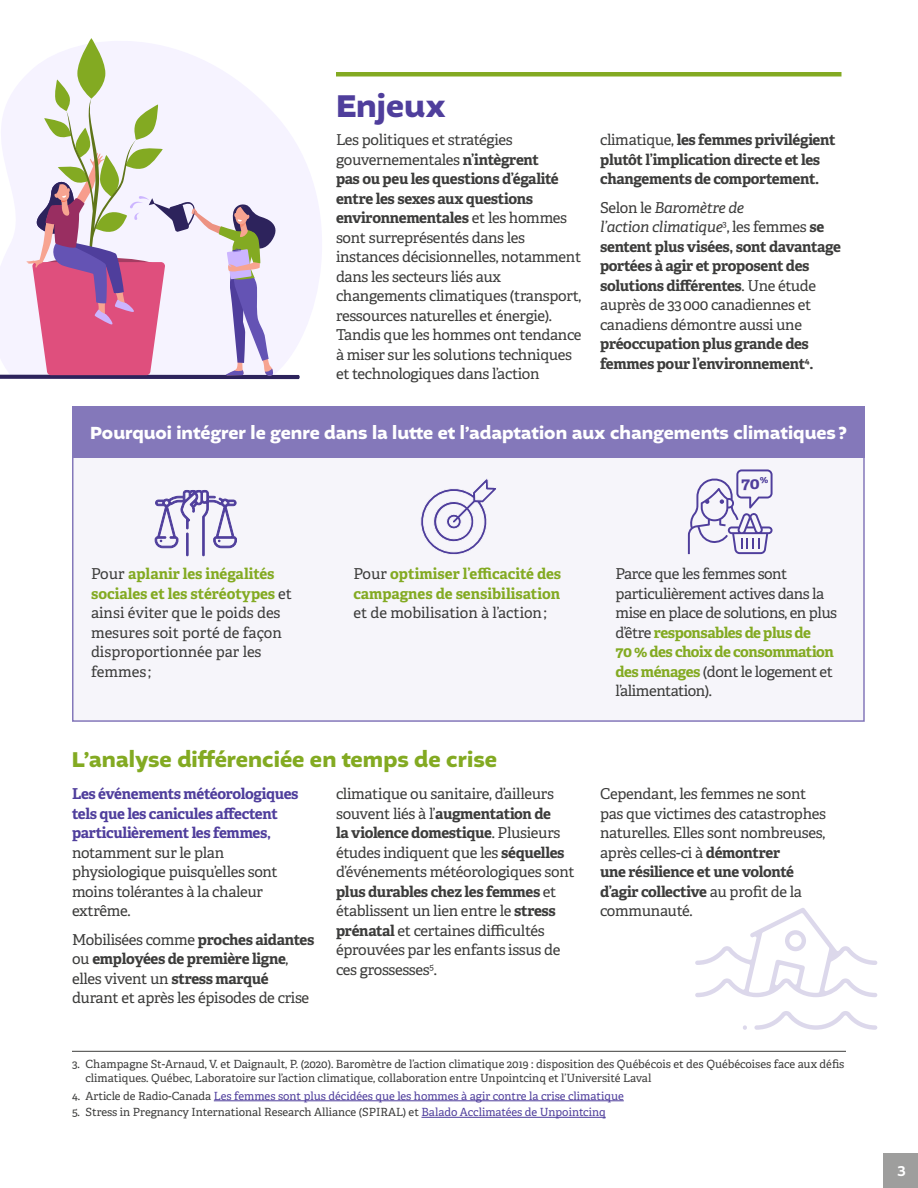
<style>
.page{position:relative;width:918px;height:1188px;background:#fff}
.page>*{position:absolute;margin:0;border:0;box-sizing:border-box;transform-origin:0 0}
.t1{font:700 33px "Altivo";color:#4f3e9c}
.t2{font:700 22.5px "Altivo";color:#83aa22}
.t3{font:700 18.45px "Altivo";color:#fff}
.t4{font:700 16.65px "Adelle PE";color:#4f3e9c}
.t5{font:15px/19.5px "Adelle PE";letter-spacing:-.02em;color:#3c3c3b}
.t6{font:700 15px/19.5px "Adelle PE";letter-spacing:-.025em;color:#3c3c3b}
.t7{font:15px/19.5px "Adelle PE";color:#3c3c3b}
.t8{font:700 15px/19.5px "Adelle PE";letter-spacing:-.025em;color:#4f3e9c}
.t9{font:700 15px/19.5px "Adelle PE";color:#83aa22}
.t10{font:500 15px "Altivo";color:#fff}
.t11{font:11.25px/13.5px "Adelle PE";color:#3c3c3b}
.t12{font:11.25px "Adelle PE";color:#4f3e9c}
.s1{font-weight:700}
.s2{font-weight:400}
.s3{font-weight:400;font-style:italic}
.s4{font-weight:700;color:#83aa22}
.s5{font-weight:400;color:#3c3c3b}
.s6{color:#3c3c3b}
.s7{color:#4f3e9c}
</style>
<div class="page">
<svg style="left:743px;top:1011px;width:135px;height:19px"></svg>
<svg style="left:695px;top:908px;width:183px;height:89px"></svg>
<div style="left:884px;top:1154px;width:34px;height:34px;background:#9e9e9d"></div>
<div style="left:72px;top:406px;width:793px;height:316px;background:#f6f5fa;border:2px solid #8478ba"></div>
<div style="left:72px;top:406px;width:793px;height:52px;background:#8478ba"></div>
<hr style="left:72px;top:1051px;width:774px;height:1px;background:#3c3c3b">
<hr style="left:214px;top:1101px;width:410px;height:1px;background:#4f3e9c">
<hr style="left:421px;top:1117px;width:185px;height:1px;background:#4f3e9c">
<hr style="left:336px;top:72px;width:506px;height:4px;background:#83aa22">
<svg style="left:300px;top:76px;width:51px;height:263px"></svg>
<svg style="left:0;top:38px;width:300px;height:341px"></svg>
<svg style="left:420px;top:478px;width:76px;height:77px"></svg>
<svg style="left:688px;top:469px;width:85px;height:85px"></svg>
<svg style="left:155px;top:490px;width:82px;height:66px"></svg>
<h1 class="t1" style="left:336px;top:84px;width:111px">Enjeux</h1>
<p class="t5" style="left:336px;top:129px;width:247px">Les politiques et stratégies gouvernementales <span class="s1">n’intègrent<br>pas ou peu les questions d’égalité entre les sexes aux questions environnementales</span> et les hommes sont surreprésentés dans les instances décisionnelles, notamment dans les secteurs liés aux changements climatiques (transport, ressources naturelles et énergie).<br>Tandis que les hommes ont tendance à miser sur les solutions techniques et technologiques dans l’action</p>
<p class="t6" style="left:600px;top:129px;width:237px"><span class="s2">climatique,</span> les femmes privilégient plutôt l’implication directe et les changements de comportement.</p>
<p class="t6" style="left:600px;top:197px;width:243px"><span class="s2">Selon le</span> <span class="s3">Baromètre de<br>l’action climatique</span><sup>3</sup><span class="s2">, les femmes</span> se sentent plus visées, sont davantage portées à agir et proposent des solutions différentes<span class="s2">. Une étude auprès de 33 000 canadiennes et canadiens démontre aussi une</span></p>
<p class="t6" style="left:600px;top:333px;width:215px">préoccupation plus grande des femmes pour l’environnement<sup>4</sup>.</p>
<p class="t3" style="left:90px;top:421px;width:758px">Pourquoi intégrer le genre dans la lutte et l’adaptation aux changements climatiques?</p>
<p class="t7" style="left:91px;top:564px;width:203px">Pour <span class="s4">aplanir les inégalités sociales et les stéréotypes</span> et ainsi éviter que le poids des mesures soit porté de façon disproportionnée par les femmes ;</p>
<p class="t9" style="left:353px;top:564px;width:209px"><span class="s5">Pour</span> optimiser l’efficacité des campagnes de sensibilisation</p>
<p class="t7" style="left:353px;top:603px;width:195px">et de mobilisation à l’action ;</p>
<p class="t4" style="left:741px;top:471px;width:29px">70<sup>%</sup></p>
<p class="t5" style="left:616px;top:564px;width:223px">Parce que les femmes sont particulièrement actives dans la mise en place de solutions, en plus d’être <span class="s4">responsables de plus de<br>70 % des choix de consommation des ménages</span> (dont le logement et l’alimentation).</p>
<h2 class="t2" style="left:72px;top:744px;width:427px">L’analyse différenciée en temps de crise</h2>
<p class="t8" style="left:72px;top:784px;width:228px">Les événements météorologiques tels que les canicules affectent particulièrement les femmes,</p>
<p class="t5" style="left:72px;top:842px;width:207px">notamment sur le plan physiologique puisqu’elles sont moins tolérantes à la chaleur extrême.</p>
<p class="t5" style="left:72px;top:929px;width:244px">Mobilisées comme <span class="s1">proches aidantes </span>ou <span class="s1">employées de première ligne</span>, elles vivent un <span class="s1">stress marqué </span>durant et après les épisodes de crise</p>
<p class="t5" style="left:336px;top:784px;width:240px">climatique ou sanitaire, d’ailleurs souvent liés à l’<span class="s1">augmentation de<br>la violence domestique</span>. Plusieurs études indiquent que les <span class="s1">séquelles </span>d’événements météorologiques sont <span class="s1">plus durables chez les femmes</span> et établissent un lien entre le <span class="s1">stress prénatal</span> et certaines difficultés éprouvées par les enfants issus de ces grossesses<sup>5</sup>.</p>
<p class="t5" style="left:600px;top:784px;width:227px">Cependant, les femmes ne sont pas que victimes des catastrophes naturelles. Elles sont nombreuses, après celles-ci à <span class="s1">démontrer<br>une résilience et une volonté d’agir collective</span> au profit de la communauté.</p>
<p class="t11" style="left:86px;top:1057px;width:760px;text-indent:-14px">3. Champagne St-Arnaud, V. et Daignault, P. (2020). Baromètre de l’action climatique 2019 : disposition des Québécois et des Québécoises face aux défis climatiques. Québec, Laboratoire sur l’action climatique, collaboration entre Unpointcinq et l’Université Laval</p>
<p class="t12" style="left:72px;top:1087px;width:553px"><span class="s6">4. Article de Radio-Canada</span> Les femmes sont plus décidées que les hommes à agir contre la crise climatique</p>
<p class="t11" style="left:72px;top:1105px;width:535px">5. Stress in Pregnancy International Research Alliance (SPIRAL) et <span class="s7">Balado Acclimatées de Unpointcinq</span></p>
<p class="t10" style="left:897px;top:1162px;width:11px">3</p>
</div>
